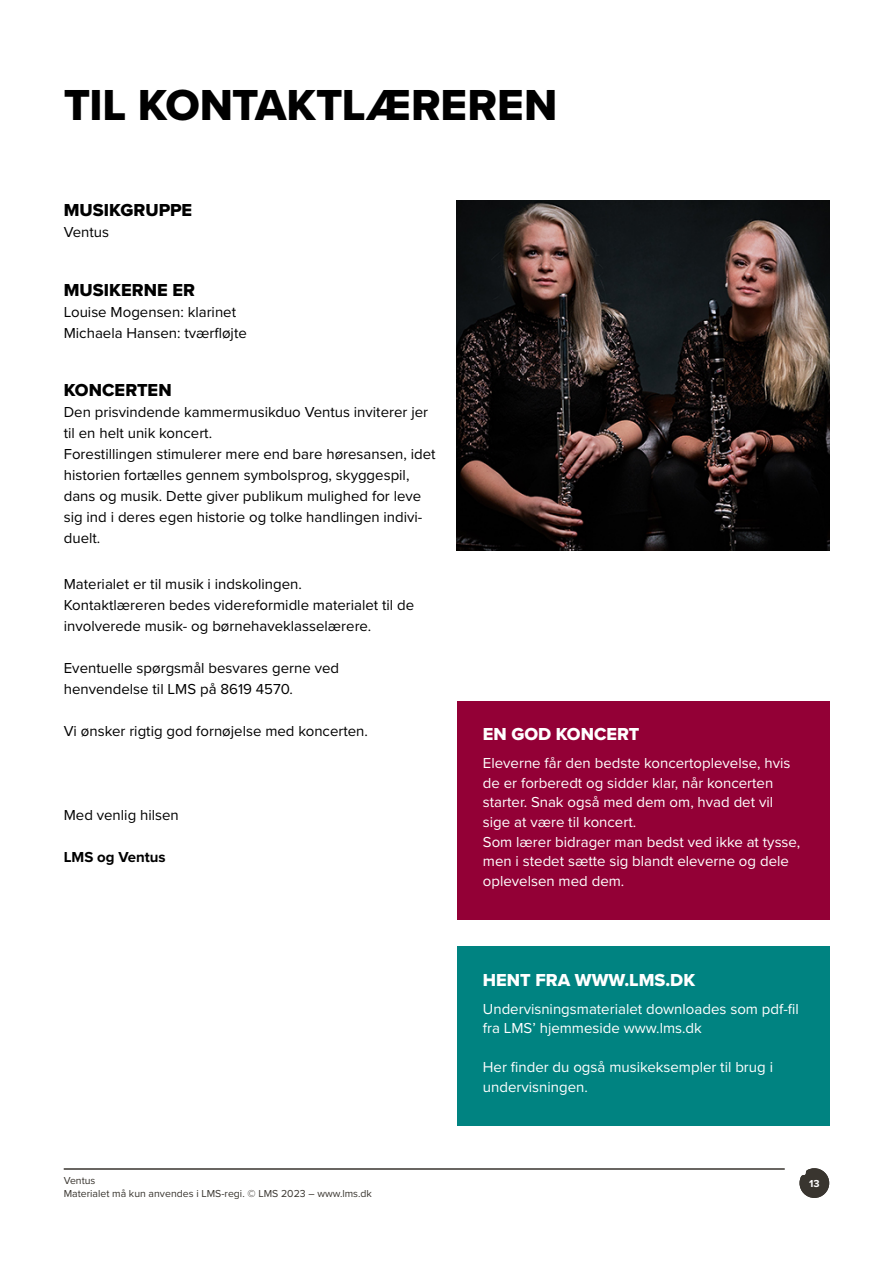
<style>
.page{position:relative;width:893px;height:1263px;background:#fff}
.page>*{position:absolute;margin:0;border:0;box-sizing:border-box;transform-origin:0 0}
.t1{font:45px "Proxima Nova Extrabld";color:#000}
.t2{font:18px "Proxima Nova Extrabld";color:#000}
.t3{font:18px "Proxima Nova Extrabld";color:#fff}
.t4{font:15px/21px "Proxima Nova";color:#000}
.t5{font:15px/19.5px "Proxima Nova";color:#fff}
.t6{font:700 15px "Proxima Nova";color:#000}
.t7{font:10.5px/13.5px "Proxima Nova";color:#39352f}
.t8{font:700 10.5px "Proxima Nova";color:#fff}
</style>
<div class="page">
<svg style="left:799px;top:1168px;width:30px;height:30px"></svg>
<hr style="left:64px;top:1169px;width:721px;height:1px;background:#39352f">
<div style="left:457px;top:946px;width:373px;height:180px;background:#008381"></div>
<div style="left:457px;top:701px;width:373px;height:218px;background:#930036"></div>
<img style="left:457px;top:200px;width:372px;height:351px">
<h1 class="t1" style="left:64px;top:72px;width:495px">TIL KONTAKTLÆREREN</h1>
<p class="t2" style="left:64px;top:197px;width:130px">MUSIKGRUPPE</p>
<p class="t4" style="left:64px;top:221px;width:47px">Ventus</p>
<p class="t2" style="left:64px;top:276px;width:133px">MUSIKERNE ER</p>
<p class="t4" style="left:64px;top:301px;width:185px">Louise Mogensen: klarinet<br>Michaela Hansen: tværfløjte</p>
<p class="t2" style="left:64px;top:377px;width:109px">KONCERTEN</p>
<p class="t4" style="left:64px;top:401px;width:373px">Den prisvindende kammermusikduo Ventus inviterer jer til en helt unik koncert.<br>Forestillingen stimulerer mere end bare høresansen, idet historien fortælles gennem symbolsprog, skyggespil, dans og musik. Dette giver publikum mulighed for leve sig ind i deres egen historie og tolke handlingen indivi&shy;duelt.</p>
<p class="t4" style="left:64px;top:573px;width:352px">Materialet er til musik i indskolingen.<br>Kontaktlæreren bedes videreformidle materialet til de involverede musik- og børnehaveklasselærere.</p>
<p class="t4" style="left:64px;top:657px;width:277px">Eventuelle spørgsmål besvares gerne ved henvendelse til LMS på 8619 4570.</p>
<p class="t4" style="left:64px;top:720px;width:306px">Vi ønsker rigtig god fornøjelse med koncerten.</p>
<p class="t4" style="left:64px;top:804px;width:117px">Med venlig hilsen</p>
<p class="t6" style="left:64px;top:846px;width:103px">LMS og Ventus</p>
<p class="t3" style="left:483px;top:721px;width:158px">EN GOD KONCERT</p>
<p class="t5" style="left:483px;top:753px;width:319px">Eleverne får den bedste koncertoplevelse, hvis de er forberedt og sidder klar, når koncerten starter. Snak også med dem om, hvad det vil sige at være til koncert.<br>Som lærer bidrager man bedst ved ikke at tysse, men i stedet sætte sig blandt eleverne og dele oplevelsen med dem.</p>
<p class="t3" style="left:483px;top:966px;width:214px">HENT FRA WWW.LMS.DK</p>
<p class="t5" style="left:483px;top:998px;width:317px">Undervisningsmaterialet downloades som pdf-fil fra LMS’ hjemmeside www.lms.dk</p>
<p class="t5" style="left:483px;top:1057px;width:292px">Her finder du også musikeksempler til brug i undervisningen.</p>
<p class="t7" style="left:64px;top:1173px;width:310px">Ventus<br>Materialet må kun anvendes i LMS-regi. © LMS 2023 – www.lms.dk</p>
<p class="t8" style="left:809px;top:1171px;width:12px">13</p>
<p class="t8" style="left:809px;top:1176px;width:12px">13</p>
</div>
